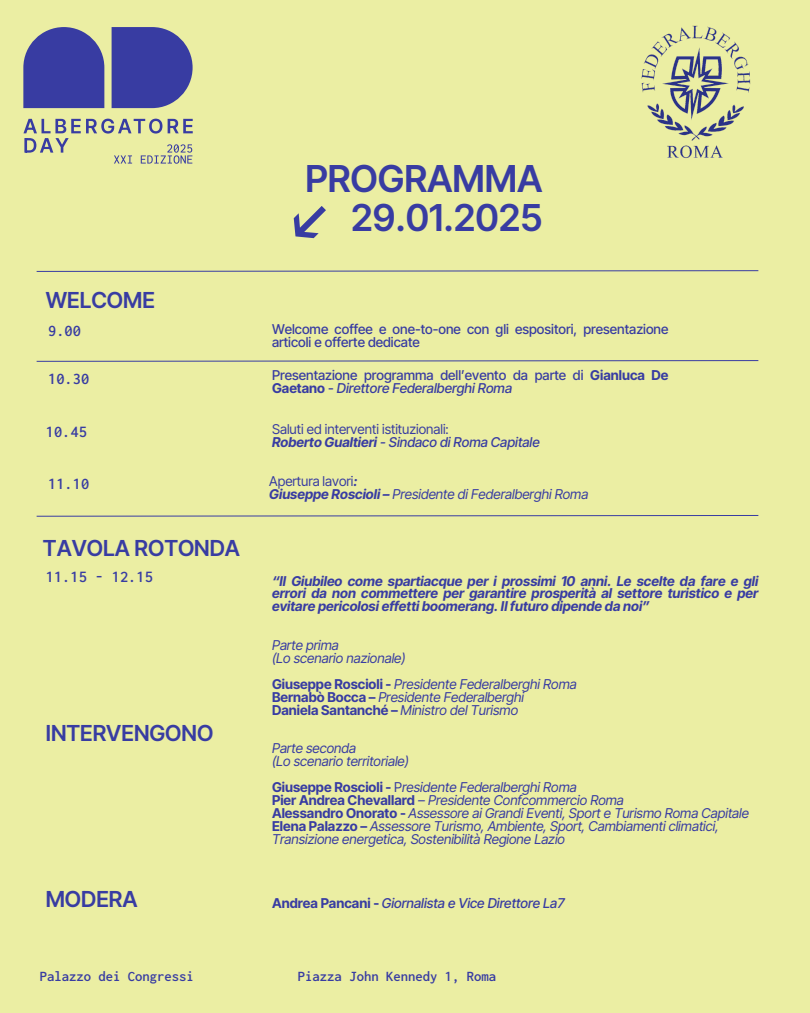
<style>
.page{position:relative;width:810px;height:1013px;background:#fff}
.page>*{position:absolute;margin:0;border:0;box-sizing:border-box;transform-origin:0 0}
.t1{font:600 37.1px/39.6px "Inter Tight";color:#383ca2;text-align:right}
.t2{font:600 22px "Inter Tight";color:#383ca2}
.t3{font:600 16.5px "Inconsolata";color:#383ca2}
.t4{font:600 14.7px "Inconsolata";color:#383ca2}
.t5{font:italic 13.5px/12.9px "Inter Tight";color:#383ca2}
.t6{font:italic 700 13.5px/12.9px "Inter Tight";color:#383ca2;text-align:justify}
.t7{font:500 13.5px/12.9px "Inter Tight";color:#383ca2}
.t8{font:italic 500 13.5px "Inter Tight";color:#383ca2}
.t9{font:13.5px "Inter Tight";color:#383ca2}
.s1{font-weight:700}
.s2{font-style:italic}
.s3{font-weight:700;font-style:italic}
.s4{font-weight:700;font-style:normal}
.s5{font-style:normal}
</style>
<div class="page">
<div style="left:0;top:0;width:810px;height:1012px;background:#ebeea3"></div>
<svg style="left:294px;top:206px;width:32px;height:32px"></svg>
<svg style="left:36px;top:515px;width:723px;height:2px"></svg>
<svg style="left:23px;top:27px;width:81px;height:81px;background:#4b4fa2"></svg>
<svg style="left:112px;top:27px;width:81px;height:81px;background:#4c50a2"></svg>
<svg style="left:23px;top:119px;width:170px;height:45px"></svg>
<img style="left:641px;top:25px;width:110px;height:133px">
<svg style="left:36px;top:270px;width:723px;height:2px"></svg>
<svg style="left:36px;top:360px;width:723px;height:2px"></svg>
<p class="t2" style="left:46px;top:287px;width:111px">WELCOME</p>
<h3 class="t3" style="left:48px;top:321px;width:34px">9.00</h3>
<h4 class="t3" style="left:48px;top:370px;width:43px">10.30</h4>
<h2 class="t1" style="left:305px;top:158px;width:239px">PROGRAMMA<br>29.01.2025</h2>
<p class="t7" style="left:272px;top:322px;width:398px">Welcome coffee e one-to-one con gli espositori, presentazione articoli e offerte dedicate</p>
<h1 class="t7" style="left:272px;top:369px;width:398px">Presentazione programma dell’evento da parte di <span class="s1">Gianluca De<br>Gaetano</span> - <span class="s2">Direttore Federalberghi Roma</span></h1>
<p class="t3" style="left:46px;top:422px;width:43px">10.45</p>
<h3 class="t9" style="left:272px;top:421px;width:178px">Saluti ed interventi istituzionali:</h3>
<h4 class="t8" style="left:272px;top:434px;width:269px"><span class="s1">Roberto Gualtieri</span> - Sindaco di Roma Capitale</h4>
<p class="t3" style="left:48px;top:475px;width:43px">11.10</p>
<h3 class="t2" style="left:43px;top:534px;width:199px">TAVOLA ROTONDA</h3>
<p class="t3" style="left:46px;top:567px;width:109px">11.15 - 12.15</p>
<p class="t2" style="left:46px;top:719px;width:169px">INTERVENGONO</p>
<p class="t2" style="left:46px;top:886px;width:93px">MODERA</p>
<p class="t9" style="left:269px;top:473px;width:90px">Apertura lavori<span class="s3">:</span></p>
<p class="t5" style="left:269px;top:488px;width:321px"><span class="s1">Giuseppe Roscioli –</span> Presidente di Federalberghi Roma</p>
<h3 class="t6" style="left:272px;top:574px;width:488px">“Il Giubileo come spartiacque per i prossimi 10 anni. Le scelte da fare e gli errori da non commettere per garantire prosperità al settore turistico e per evitare pericolosi effetti boomerang. Il futuro dipende da noi”</h3>
<p class="t5" style="left:272px;top:638px;width:68px">Parte prima</p>
<p class="t5" style="left:272px;top:651px;width:135px">(Lo scenario nazionale)</p>
<h2 class="t5" style="left:272px;top:677px;width:306px"><span class="s4">Giuseppe Roscioli -</span> Presidente Federalberghi Roma</h2>
<h3 class="t5" style="left:272px;top:690px;width:254px"><span class="s4">Bernabò Bocca –</span> Presidente Federalberghi</h3>
<h2 class="t5" style="left:272px;top:703px;width:248px"><span class="s4">Daniela Santanché –</span> Ministro del Turismo</h2>
<h4 class="t5" style="left:272px;top:742px;width:86px">Parte seconda</h4>
<p class="t5" style="left:272px;top:755px;width:139px">(Lo scenario territoriale)</p>
<p class="t5" style="left:272px;top:780px;width:306px"><span class="s4">Giuseppe Roscioli -</span> <span class="s5">P</span>residente Federalberghi Roma</p>
<p class="t5" style="left:272px;top:793px;width:353px"><span class="s4">Pier Andrea Chevallard</span> – Presidente Confcommercio Roma</p>
<p class="t5" style="left:272px;top:806px;width:479px"><span class="s4">Alessandro Onorato -</span> Assessore ai Grandi Eventi, Sport e Turismo Roma Capitale</p>
<p class="t5" style="left:272px;top:819px;width:448px"><span class="s4">Elena Palazzo –</span> Assessore Turismo, Ambiente, Sport, Cambiamenti climatici,<br>Transizione energetica, Sostenibilità Regione Lazio</p>
<p class="t8" style="left:272px;top:895px;width:294px"><span class="s4">Andrea Pancani -</span> Giornalista e Vice Direttore La7</p>
<p class="t4" style="left:40px;top:968px;width:156px">Palazzo dei Congressi</p>
<p class="t4" style="left:298px;top:968px;width:200px">Piazza John Kennedy 1, Roma</p>
</div>
